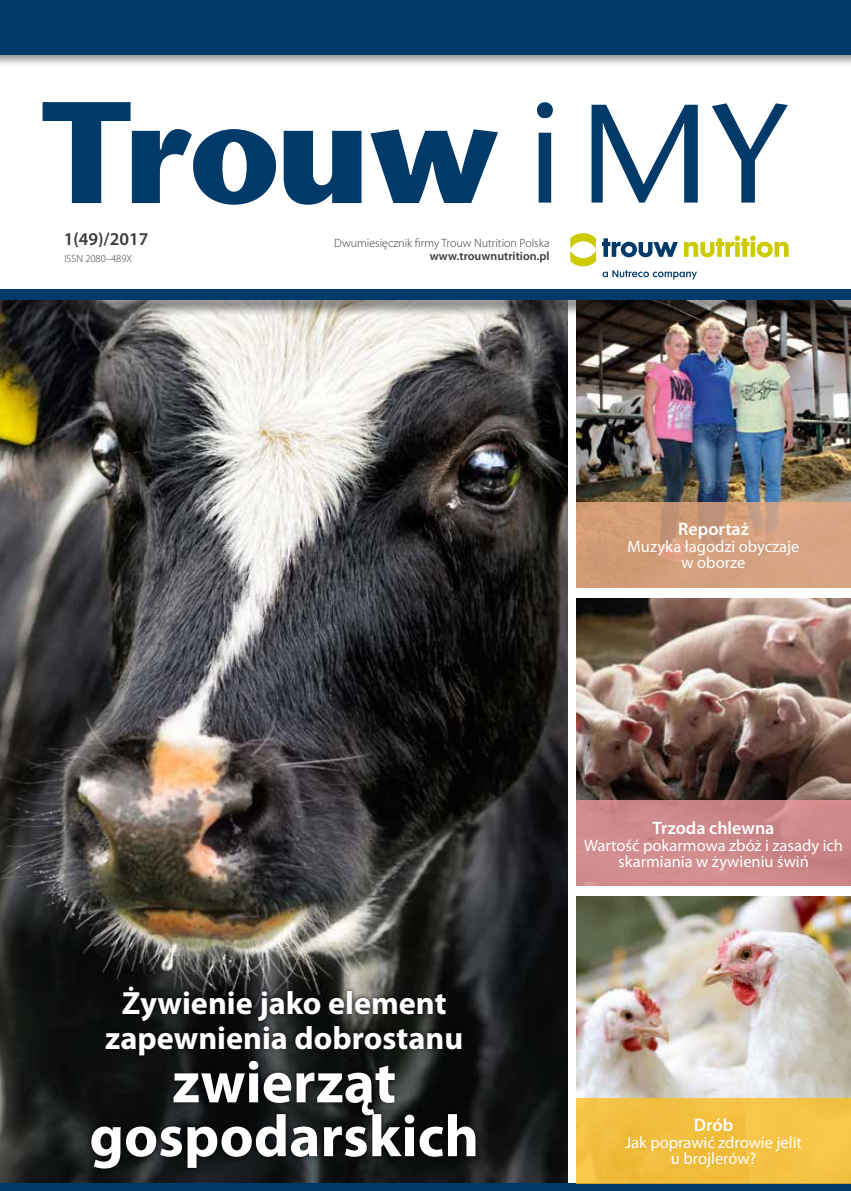
<style>
.page{position:relative;width:851px;height:1191px;background:#fff}
.page>*{position:absolute;margin:0;border:0;box-sizing:border-box;transform-origin:0 0}
.t1{font:700 59.25px/53.8px "Myriad Pro";color:#fff;text-align:center}
.t2{font:700 32.25px/35px "Myriad Pro";color:#fff;text-align:center}
.t3{font:600 18px "Myriad Pro";color:#fff}
.t4{font:600 18px "Myriad Pro";color:#3a3a39}
.t5{font:16.5px/16.5px "Myriad Pro";color:#fff;text-align:center}
.t6{font:300 12px "Myriad Pro";color:#3a3a39}
.t7{font:600 12px "Myriad Pro";color:#3a3a39}
.t8{font:300 10.5px "Myriad Pro";color:#3a3a39}
</style>
<div class="page">
<img style="left:576px;top:896px;width:274px;height:202px">
<img style="left:576px;top:599px;width:274px;height:201px">
<div style="left:576px;top:800px;width:274px;height:86px;background:#cf8a8c"></div>
<img style="left:576px;top:317px;width:274px;height:185px">
<svg style="left:576px;top:502px;width:274px;height:85px;background:#d29f7c"></svg>
<img style="left:0;top:317px;width:567px;height:865px">
<div style="left:0;top:0;width:850px;height:67px;background:#000;opacity:.5"></div>
<div style="left:0;top:0;width:850px;height:54px;background:#003a69"></div>
<svg style="left:537px;top:102px;width:15px;height:101px"></svg>
<svg style="left:591px;top:105px;width:106px;height:98px"></svg>
<svg style="left:712px;top:103px;width:75px;height:100px"></svg>
<svg style="left:43px;top:102px;width:233px;height:103px"></svg>
<svg style="left:283px;top:131px;width:78px;height:74px"></svg>
<svg style="left:370px;top:129px;width:128px;height:74px"></svg>
<div style="left:0;top:289px;width:850px;height:28px;background:#000;opacity:.5"></div>
<div style="left:0;top:289px;width:850px;height:11px;background:#003a69"></div>
<div style="left:0;top:1182px;width:850px;height:9px;background:#000;opacity:.5"></div>
<div style="left:0;top:1183px;width:850px;height:8px;background:#003a69"></div>
<svg style="left:602px;top:270px;width:94px;height:9px"></svg>
<svg style="left:570px;top:233px;width:26px;height:33px"></svg>
<svg style="left:602px;top:238px;width:75px;height:19px"></svg>
<svg style="left:684px;top:235px;width:104px;height:22px"></svg>
<div style="left:87px;top:981px;width:393px;height:192px;background:#000;opacity:.75"></div>
<div style="left:576px;top:1098px;width:274px;height:85px;background:#f3c041"></div>
<p class="t4" style="left:64px;top:227px;width:86px">1(49)/2017</p>
<p class="t8" style="left:64px;top:252px;width:69px">ISSN 2080–489X</p>
<p class="t6" style="left:334px;top:235px;width:217px">Dwumiesięcznik firmy Trouw Nutrition Polska</p>
<p class="t7" style="left:430px;top:248px;width:121px">www.trouwnutrition.pl</p>
<h2 class="t2" style="left:105px;top:984px;width:359px">Żywienie jako element zapewnienia dobrostanu</h2>
<h1 class="t1" style="left:89px;top:1053px;width:391px">zwierząt gospodarskich</h1>
<p class="t3" style="left:678px;top:517px;width:72px">Reportaż</p>
<p class="t5" style="left:627px;top:537px;width:173px">Muzyka łagodzi obyczaje w oborze</p>
<p class="t3" style="left:652px;top:816px;width:123px">Trzoda chlewna</p>
<p class="t5" style="left:584px;top:836px;width:260px">Wartość pokarmowa zbóż i zasady ich skarmiania w żywieniu świń</p>
<p class="t3" style="left:693px;top:1114px;width:41px">Drób</p>
<p class="t5" style="left:625px;top:1133px;width:178px">Jak poprawić zdrowie jelit u brojlerów?</p>
</div>
